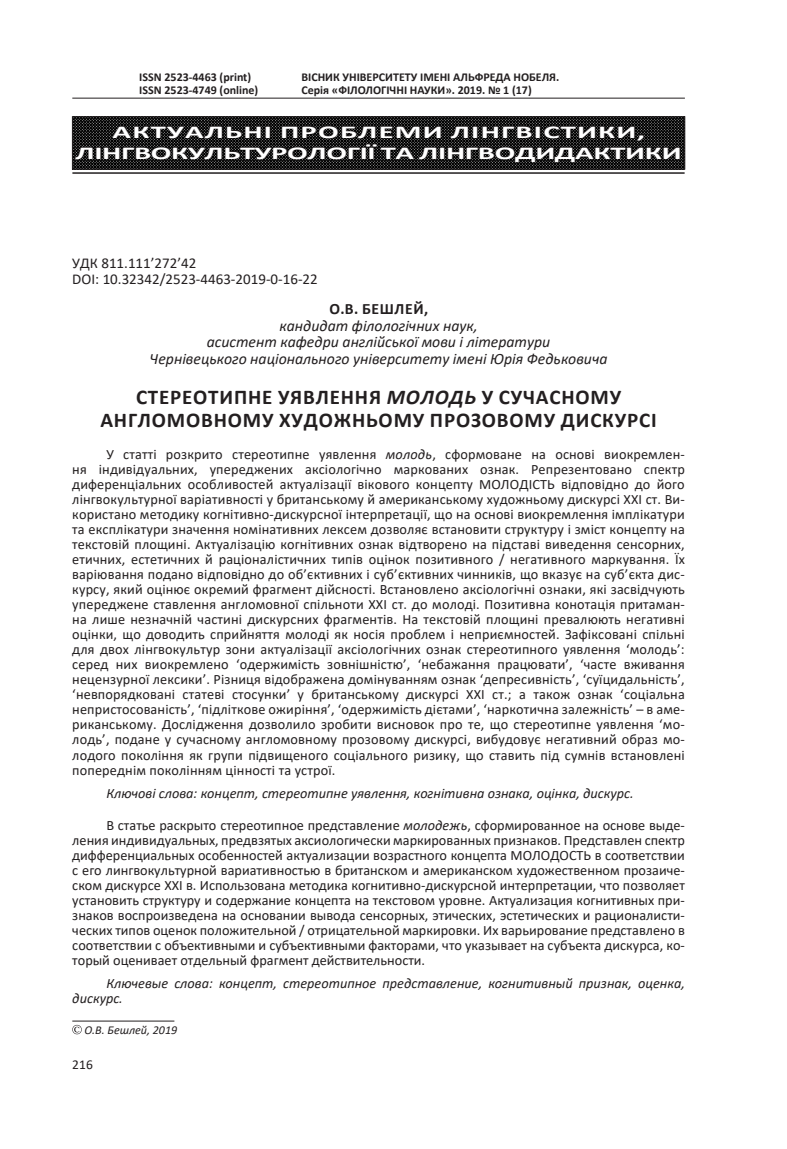
<style>
.page{position:relative;width:787px;height:1149px;background:#fff}
.page>*{position:absolute;margin:0;border:0;box-sizing:border-box;transform-origin:0 0}
.Название_статьи{font:700 21px/23.2px "Calibri";letter-spacing:.04em;color:#231f20;text-align:center}
.Рубрика{font:700 18px/21px "Calibri";letter-spacing:-.01em;color:#fff;text-align:center;scale:1.7 1}
.место_работ{font:italic 15.75px "Calibri";color:#231f20}
.автор{font:700 15.75px "Calibri";letter-spacing:.04em;color:#231f20}
.УДК{font:15px/16.8px "Calibri";color:#231f20}
.анотация{font:14.25px/15px "Calibri";letter-spacing:.005em;color:#231f20;text-align:justify}
.ключ_слова{font:italic 14.25px/15px "Calibri";color:#231f20}
.t1{font:13.5px "Calibri";color:#231f20}
.t2{font:700 12px "Calibri";color:#231f20}
.знак_охрани{font:italic 12px "Calibri";color:#231f20}
.s1{font-style:italic}
</style>
<div class="page">
<hr style="left:72px;top:98px;width:613px;height:1px;background:#231f20">
<img style="left:74px;top:119px;width:609px;height:48px">
<div style="left:72px;top:117px;width:613px;height:52px;border:1px solid #231f20"></div>
<hr style="left:72px;top:172px;width:612px;height:2px;background:#231f20">
<svg style="left:75px;top:119px;width:605px;height:43px;background:#201f20"></svg>
<hr style="left:72px;top:1020px;width:102px;height:1px;background:#231f20">
<svg style="left:72px;top:1024px;width:10px;height:9px"></svg>
<p class="t2" style="left:139px;top:68px;width:113px">ISSN 2523-4463 (print)</p>
<p class="t2" style="left:301px;top:68px;width:259px">ВІСНИК УНІВЕРСИТЕТУ ІМЕНІ АЛЬФРЕДА НОБЕЛЯ.</p>
<p class="t2" style="left:139px;top:81px;width:121px">ISSN 2523-4749 (online)</p>
<p class="t2" style="left:301px;top:81px;width:232px">Серія «ФІЛОЛОГІЧНІ НАУКИ». 2019. № 1 (17)</p>
<p class="Рубрика" style="left:75px;top:121px;width:358px">АКТУАЛЬНІ ПРОБЛЕМИ ЛІНГВІСТИКИ,<br>ЛІНГВОКУЛЬТУРОЛОГІЇ ТА ЛІНГВОДИДАКТИКИ</p>
<p class="УДК" style="left:72px;top:254px;width:247px">УДК 811.111’272’42<br>DOI: 10.32342/2523-4463-2019-0-16-22</p>
<p class="автор" style="left:329px;top:297px;width:100px">О.В. БЕШЛЕЙ,</p>
<p class="место_работ" style="left:279px;top:314px;width:200px">кандидат філологічних наук,</p>
<p class="место_работ" style="left:207px;top:331px;width:345px">асистент кафедри англійської мови і літератури</p>
<p class="место_работ" style="left:150px;top:348px;width:459px">Чернівецького національного університету імені Юрія Федьковича</p>
<p class="Название_статьи" style="left:100px;top:385px;width:558px">СТЕРЕОТИПНЕ УЯВЛЕННЯ <span class="s1">МОЛОДЬ</span> У СУЧАСНОМУ<br>АНГЛОМОВНОМУ ХУДОЖНЬОМУ ПРОЗОВОМУ ДИСКУРСІ</p>
<p class="анотация" style="left:72px;top:446px;width:614px;text-indent:34px">У статті розкрито стереотипне уявлення <span class="s1">молодь</span>, сформоване на основі виокремлен&shy;ня індивідуальних, упереджених аксіологічно маркованих ознак. Репрезентовано спектр диференціальних особливостей актуалізації вікового концепту МОЛОДІСТЬ відповідно до його лінгвокультурної варіативності у британському й американському художньому дискурсі ХХІ ст. Ви&shy;користано методику когнітивно-дискурсної інтерпретації, що на основі виокремлення імплікатури та експлікатури значення номінативних лексем дозволяє встановити структуру і зміст концепту на текстовій площині. Актуалізацію когнітивних ознак відтворено на підставі виведення сенсорних, етичних, естетичних й раціоналістичних типів оцінок позитивного / негативного маркування. Їх варіювання подано відповідно до об’єктивних і суб’єктивних чинників, що вказує на суб’єкта дис&shy;курсу, який оцінює окремий фрагмент дійсності. Встановлено аксіологічні ознаки, які засвідчують упереджене ставлення англомовної спільноти ХХІ ст. до молоді. Позитивна конотація притаман&shy;на лише незначній частині дискурсних фрагментів. На текстовій площині превалюють негативні оцінки, що доводить сприйняття молоді як носія проблем і неприємностей. Зафіксовані спільні для двох лінгвокультур зони актуалізації аксіологічних ознак стереотипного уявлення ‘молодь’: серед них виокремлено ‘одержимість зовнішністю’, ‘небажання працювати’, ‘часте вживання нецензурної лексики’. Різниця відображена домінуванням ознак ‘депресивність’, ‘суїцидальність’, ‘невпорядковані статеві стосунки’ у британському дискурсі ХХІ ст.; а також ознак ‘соціальна непристосованість’, ‘підліткове ожиріння’, ‘одержимість дієтами’, ‘наркотична залежність’ – в аме&shy;риканському. Дослідження дозволило зробити висновок про те, що стереотипне уявлення ‘мо&shy;лодь’, подане у сучасному англомовному прозовому дискурсі, вибудовує негативний образ мо&shy;лодого покоління як групи підвищеного соціального ризику, що ставить під сумнів встановлені попереднім поколінням цінності та устрої.</p>
<p class="ключ_слова" style="left:106px;top:785px;width:529px">Ключові слова: концепт, стереотипне уявлення, когнітивна ознака, оцінка, дискурс.</p>
<p class="анотация" style="left:72px;top:817px;width:614px;text-indent:34px">В статье раскрыто стереотипное представление <span class="s1">молодежь</span>, сформированное на основе выде&shy;ления индивидуальных, предвзятых аксиологически маркированных признаков. Представлен спектр дифференциальных особенностей актуализации возрастного концепта МОЛОДОСТЬ в соответствии с его лингвокультурной вариативностью в британском и американском художественном прозаиче&shy;ском дискурсе XXI в. Использована методика когнитивно-дискурсной интерпретации, что позволяет установить структуру и содержание концепта на текстовом уровне. Актуализация когнитивных при&shy;знаков воспроизведена на основании вывода сенсорных, этических, эстетических и рационалисти&shy;ческих типов оценок положительной / отрицательной маркировки. Их варьирование представлено в соответствии с объективными и субъективными факторами, что указывает на субъекта дискурса, ко&shy;торый оценивает отдельный фрагмент действительности.</p>
<p class="ключ_слова" style="left:72px;top:975px;width:614px;text-indent:34px">Ключевые слова: концепт, стереотипное представление, когнитивный признак, оценка, дискурс.</p>
<p class="знак_охрани" style="left:84px;top:1021px;width:94px">О.В. Бешлей, 2019</p>
<p class="t1" style="left:72px;top:1054px;width:22px">216</p>
</div>
